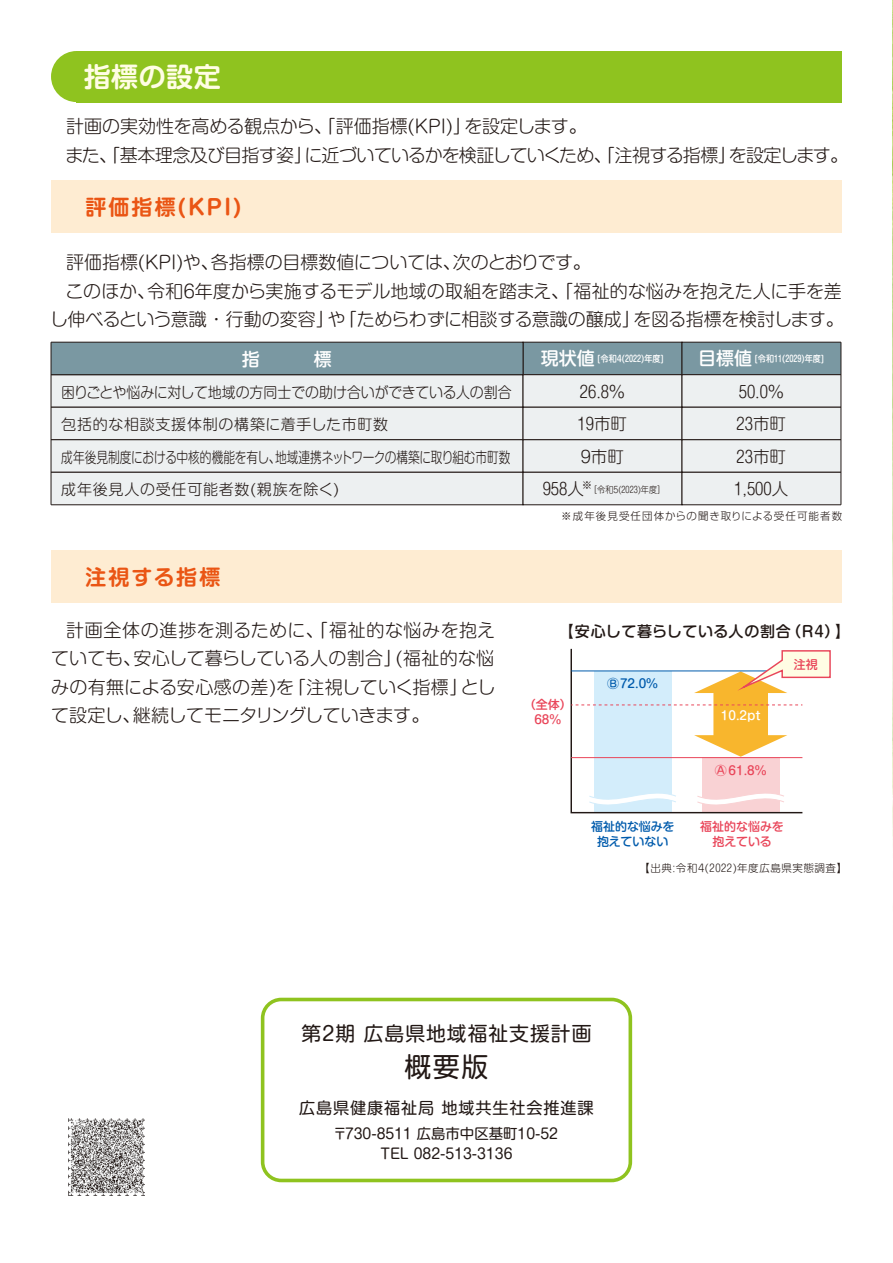
<style>
.page{position:relative;width:893px;height:1263px;background:#fff}
.page>*{position:absolute;margin:0;border:0;box-sizing:border-box;transform-origin:0 0}
.t1{font:700 27px "Shin M Go Pro De";letter-spacing:.02em;color:#fffde4}
.t2{font:27px "Shin M Go Pro";color:#221815}
.t3{font:700 21px "Shin M Go Pro De";letter-spacing:.1em;color:#ea5514}
.t4{font:19.8px "Shin M Go Pro";letter-spacing:.05em;color:#221815}
.t5{font:300 18px/28.5px "Shin M Go Pro";letter-spacing:-.015em;color:#221815;text-align:justify}
.t6{font:300 18px/28.5px "Shin M Go Pro";letter-spacing:-.035em;color:#221815}
.t7{font:300 16.5px "Shin M Go Pro";color:#221815}
.t8{font:16.2px "Shin M Go Pro";letter-spacing:.05em;color:#221815}
.t9{font:300 15px "Shin M Go Pro";letter-spacing:.05em;color:#221815}
.t10{font:300 15px "Shin M Go Pro";color:#221815;scale:.78 1}
.t11{font:300 15px "Shin M Go Pro";color:#221815;scale:.93 1}
.t12{font:500 15px "Shin M Go Pro";letter-spacing:.045em;color:#221815}
.t13{font:14.4px/19.8px "Shin M Go Pro";color:#221815;text-align:center}
.t14{font:500 12px/15px "Shin M Go Pro";color:#e9465a;text-align:center}
.t15{font:500 12px/15px "Shin M Go Pro";color:#005bac;text-align:center}
.t16{font:500 12px "Shin M Go Pro";color:#fff}
.t17{font:300 10.5px "Shin Go Pr 6";letter-spacing:.1em;color:#221815}
.t18{font:300 10.5px "Shin M Go Pro";letter-spacing:.05em;color:#221815}
.t19{font:500 9px "Shin M Go Pro";color:#fff;scale:.9 1}
.t20{font:300 9px "Shin M Go Pro";color:#221815;scale:.9 1}
.s1{font-size:18px}
.s2{font-size:16.5px}
</style>
<div class="page">
<img style="left:892px;top:0;width:1px;height:1102px">
<hr style="left:892px;top:293px;width:1px;height:272px;background:#8fc31f">
<svg style="left:261px;top:998px;width:371px;height:184px"></svg>
<div style="left:51px;top:180px;width:791px;height:53px;background:#feecd2"></div>
<div style="left:51px;top:550px;width:791px;height:52px;background:#feecd2"></div>
<svg style="left:570px;top:648px;width:261px;height:166px"></svg>
<div style="left:77px;top:51px;width:765px;height:51px;background:#8fc31f"></div>
<svg style="left:51px;top:51px;width:26px;height:51px"></svg>
<div style="left:51px;top:374px;width:472px;height:33px;background:#edf0f1"></div>
<div style="left:523px;top:342px;width:159px;height:33px;background:#7a98a2;border:1px solid #221815"></div>
<div style="left:682px;top:342px;width:159px;height:33px;background:#7a98a2;border:1px solid #221815"></div>
<div style="left:51px;top:342px;width:472px;height:33px;background:#7a98a2;border:1px solid #221815"></div>
<div style="left:523px;top:374px;width:159px;height:33px;background:#edf0f1;border:1px solid #221815"></div>
<div style="left:682px;top:374px;width:159px;height:33px;background:#edf0f1;border:1px solid #221815"></div>
<div style="left:51px;top:407px;width:472px;height:33px;background:#edf0f1;border:1px solid #221815"></div>
<div style="left:523px;top:407px;width:159px;height:33px;background:#edf0f1;border:1px solid #221815"></div>
<div style="left:682px;top:407px;width:159px;height:33px;background:#edf0f1;border:1px solid #221815"></div>
<div style="left:51px;top:439px;width:472px;height:33px;background:#edf0f1;border:1px solid #221815"></div>
<div style="left:523px;top:439px;width:159px;height:33px;background:#edf0f1;border:1px solid #221815"></div>
<div style="left:682px;top:439px;width:159px;height:33px;background:#edf0f1;border:1px solid #221815"></div>
<div style="left:51px;top:472px;width:472px;height:33px;background:#edf0f1;border:1px solid #221815"></div>
<div style="left:523px;top:472px;width:159px;height:33px;background:#edf0f1;border:1px solid #221815"></div>
<div style="left:682px;top:472px;width:159px;height:33px;background:#edf0f1;border:1px solid #221815"></div>
<hr style="left:841px;top:342px;width:1px;height:163px;background:#221815">
<hr style="left:51px;top:342px;width:1px;height:163px;background:#221815">
<img style="left:68px;top:1118px;width:77px;height:77px">
<h1 class="t1" style="left:84px;top:55px;width:139px">指標の設定</h1>
<p class="t6" style="left:66px;top:110px;width:784px">計画の実効性を高める観点から、「評価指標(KPI)」を設定します。<br>また、「基本理念及び目指す姿」に近づいているかを検証していくため、「注視する指標」を設定します。</p>
<p class="t3" style="left:85px;top:190px;width:158px">評価指標(KPI)</p>
<p class="t5" style="left:66px;top:246px;width:526px">評価指標(KPI)や、各指標の目標数値については、次のとおりです。</p>
<p class="t5" style="left:65px;top:274px;width:778px">このほか、令和6年度から実施するモデル地域の取組を踏まえ、「福祉的な悩みを抱えた人に手を差</p>
<p class="t5" style="left:50px;top:303px;width:795px">し伸べるという意識・行動の変容」や「ためらわずに相談する意識の醸成」を図る指標を検討します。</p>
<p class="t11" style="left:61px;top:380px;width:486px">困りごとや悩みに対して地域の方同士での助け合いができている人の割合</p>
<p class="t19" style="left:541px;top:351px;width:138px"><span class="s1">現状値</span> [令和4(2022)年度]</p>
<p class="t19" style="left:698px;top:351px;width:141px"><span class="s1">目標値</span> [令和11(2029)年度]</p>
<p class="t7" style="left:580px;top:378px;width:46px">26.8%</p>
<p class="t7" style="left:739px;top:378px;width:46px">50.0%</p>
<p class="t9" style="left:61px;top:412px;width:328px">包括的な相談支援体制の構築に着手した市町数</p>
<p class="t7" style="left:577px;top:411px;width:51px">19市町</p>
<p class="t7" style="left:736px;top:411px;width:51px">23市町</p>
<p class="t10" style="left:61px;top:445px;width:577px">成年後見制度における中核的機能を有し、地域連携ネットワークの構築に取り組む市町数</p>
<p class="t7" style="left:581px;top:443px;width:45px">9市町</p>
<p class="t7" style="left:736px;top:443px;width:51px">23市町</p>
<p class="t9" style="left:61px;top:477px;width:279px">成年後見人の受任可能者数(親族を除く)</p>
<p class="t20" style="left:543px;top:482px;width:138px"><span class="s2">958人</span><sup>※</sup>［令和5(2023)年度］</p>
<p class="t7" style="left:734px;top:476px;width:56px">1,500人</p>
<p class="t3" style="left:85px;top:560px;width:136px">注視する指標</p>
<p class="t5" style="left:51px;top:614px;width:446px;text-indent:15px">計画全体の進捗を測るために、「福祉的な悩みを抱えていても、安心して暮らしている人の割合」(福祉的な悩みの有無による安心感の差)を「注視していく指標」として設定し、継続してモニタリングしていきます。</p>
<p class="t17" style="left:561px;top:507px;width:282px">※成年後見受任団体からの聞き取りによる受任可能者数</p>
<p class="t12" style="left:559px;top:619px;width:293px">【安心して暮らしている人の割合（R4）】</p>
<p class="t14" style="left:524px;top:696px;width:49px">（全体）<br>68%</p>
<p class="t15" style="left:607px;top:675px;width:52px">Ⓑ72.0%</p>
<p class="t15" style="left:591px;top:818px;width:85px">福祉的な悩みを抱えていない</p>
<p class="t16" style="left:721px;top:706px;width:41px">10.2pt</p>
<p class="t14" style="left:715px;top:762px;width:53px">Ⓐ61.8%</p>
<p class="t14" style="left:794px;top:655px;width:25px">注視</p>
<p class="t14" style="left:700px;top:818px;width:85px">福祉的な悩みを抱えている</p>
<p class="t18" style="left:639px;top:859px;width:209px">【出典:令和4(2022)年度広島県実態調査】</p>
<p class="t4" style="left:301px;top:1018px;width:291px">第２期 広島県地域福祉支援計画</p>
<h1 class="t2" style="left:405px;top:1045px;width:85px">概要版</h1>
<p class="t8" style="left:299px;top:1095px;width:296px">広島県健康福祉局 地域共生社会推進課</p>
<p class="t13" style="left:333px;top:1122px;width:227px">〒730-8511 広島市中区基町10-52<br>TEL 082-513-3136</p>
</div>
